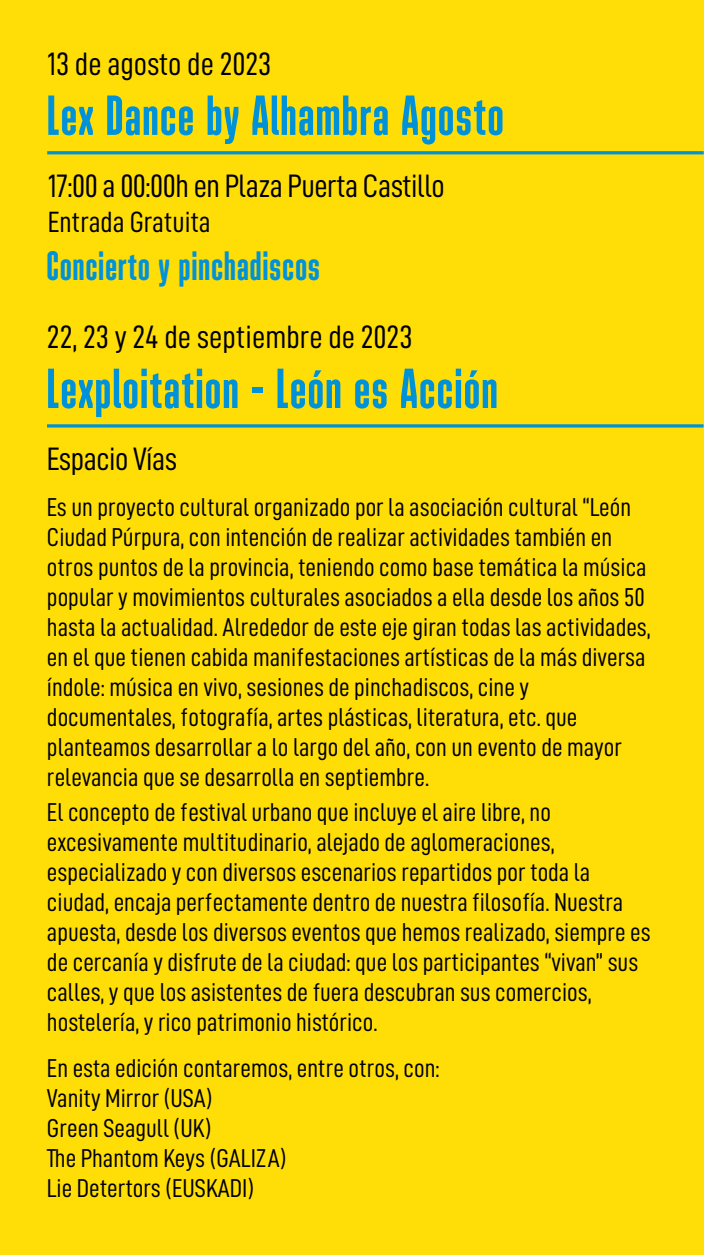
<style>
.page{position:relative;width:704px;height:1255px;background:#fff}
.page>*{position:absolute;margin:0;border:0;box-sizing:border-box;transform-origin:0 0}
.t1{font:56.25px "Bulevar";letter-spacing:.03em;color:#0092d8}
.t2{font:40.94px "Bulevar";letter-spacing:.03em;color:#0092d8}
.t3{font:32.5px "D DIN Condensed";letter-spacing:-.01em;color:#000}
.t4{font:29.38px "D DIN Condensed";color:#000}
.t5{font:25.88px/30px "D DIN Condensed";color:#000}
</style>
<div class="page">
<div style="left:0;top:0;width:703px;height:1255px;background:#ffde08"></div>
<hr style="left:47px;top:151px;width:656px;height:3px;background:#0092d8">
<svg style="left:47px;top:424px;width:656px;height:4px;background:#2f9fb1"></svg>
<p class="t3" style="left:47px;top:46px;width:225px">13 de agosto de 2023</p>
<h1 class="t1" style="left:47px;top:84px;width:457px">Lex Dance by Alhambra Agosto</h1>
<p class="t3" style="left:48px;top:168px;width:398px">17:00 a 00:00h en Plaza Puerta Castillo</p>
<p class="t4" style="left:48px;top:206px;width:164px">Entrada Gratuita</p>
<h2 class="t2" style="left:47px;top:243px;width:274px">Concierto y pinchadiscos</h2>
<p class="t3" style="left:47px;top:319px;width:367px">22, 23 y 24 de septiembre de 2023</p>
<h1 class="t1" style="left:47px;top:357px;width:452px">Lexploitation - León es Acción</h1>
<p class="t3" style="left:47px;top:441px;width:132px">Espacio Vías</p>
<p class="t5" style="left:47px;top:491px;width:604px">Es un proyecto cultural organizado por la asociación cultural “León Ciudad Púrpura, con intención de realizar actividades también en otros puntos de la provincia, teniendo como base temática la música popular y movimientos culturales asociados a ella desde los años 50 hasta la actualidad. Alrededor de este eje giran todas las actividades, en el que tienen cabida manifestaciones artísticas de la más diversa índole: música en vivo, sesiones de pinchadiscos, cine y documentales, fotografía, artes plásticas, literatura, etc. que planteamos desarrollar a lo largo del año, con un evento de mayor relevancia que se desarrolla en septiembre.</p>
<p class="t5" style="left:47px;top:797px;width:604px">El concepto de festival urbano que incluye el aire libre, no excesivamente multitudinario, alejado de aglomeraciones, especializado y con diversos escenarios repartidos por toda la ciudad, encaja perfectamente dentro de nuestra filosofía. Nuestra apuesta, desde los diversos eventos que hemos realizado, siempre es de cercanía y disfrute de la ciudad: que los participantes “vivan” sus calles, y que los asistentes de fuera descubran sus comercios, hostelería, y rico patrimonio histórico.</p>
<p class="t5" style="left:47px;top:1053px;width:394px">En esta edición contaremos, entre otros, con:<br>Vanity Mirror (USA)<br>Green Seagull (UK)<br>The Phantom Keys (GALIZA)<br>Lie Detertors (EUSKADI)</p>
</div>
